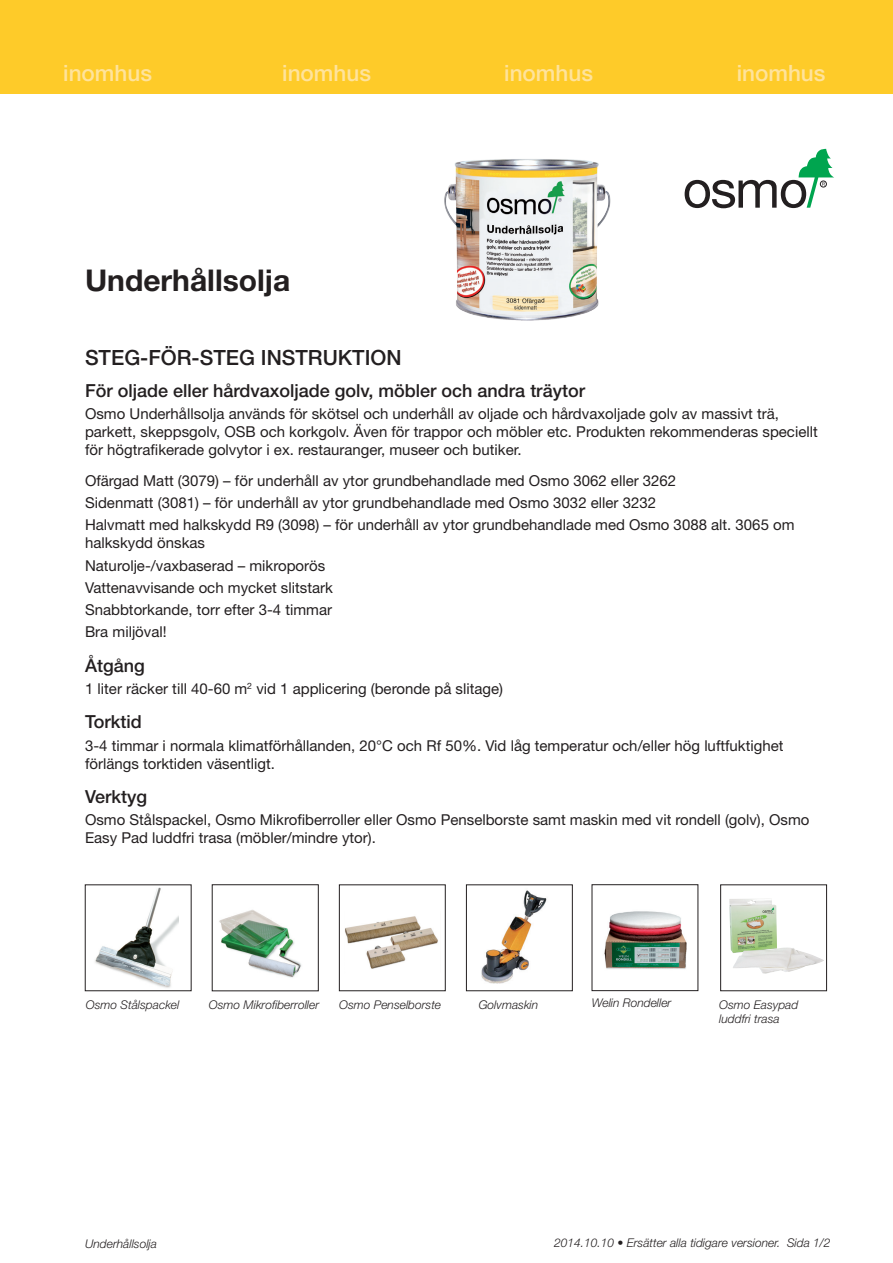
<style>
.page{position:relative;width:893px;height:1263px;background:#fff}
.page>*{position:absolute;margin:0;border:0;box-sizing:border-box;transform-origin:0 0}
.t1{font:700 30px "Helvetica Neue";color:#231f20}
.t2{font:500 22.5px "Helvetica Neue";color:#ffe39c}
.Rubrik{font:500 21px "Helvetica Neue";color:#231f20}
.Rubrik-2{font:500 18px "Helvetica Neue";color:#231f20}
.Brödtext{font:15px/18px "Helvetica Neue";color:#231f20}
.Rubrik-3{font:15px/18px "Helvetica Neue";color:#231f20}
.Brödtext-2{font:italic 300 12px/14.4px "Helvetica Neue";color:#231f20}
</style>
<div class="page">
<svg style="left:685px;top:149px;width:149px;height:59px"></svg>
<div style="left:0;top:0;width:893px;height:94px;background:#fecb29"></div>
<img style="left:444px;top:159px;width:167px;height:162px">
<div style="left:466px;top:885px;width:106px;height:106px;border:1px solid #231f20"></div>
<div style="left:339px;top:885px;width:106px;height:106px;border:1px solid #231f20"></div>
<img style="left:95px;top:887px;width:84px;height:101px">
<div style="left:85px;top:885px;width:106px;height:106px;border:1px solid #231f20"></div>
<img style="left:219px;top:910px;width:83px;height:68px">
<img style="left:604px;top:911px;width:83px;height:58px">
<div style="left:592px;top:884px;width:106px;height:107px;border:1px solid #231f20"></div>
<img style="left:729px;top:899px;width:95px;height:75px">
<div style="left:720px;top:885px;width:107px;height:106px;border:1px solid #231f20"></div>
<img style="left:481px;top:890px;width:66px;height:94px">
<img style="left:344px;top:916px;width:96px;height:74px">
<p class="t2" style="left:63px;top:60px;width:90px">inomhus</p>
<p class="t2" style="left:282px;top:60px;width:90px">inomhus</p>
<p class="t2" style="left:504px;top:60px;width:90px">inomhus</p>
<p class="t2" style="left:737px;top:60px;width:90px">inomhus</p>
<p class="t1" style="left:85px;top:262px;width:207px">Underhållsolja</p>
<p class="Rubrik" style="left:85px;top:345px;width:318px">STEG-FÖR-STEG INSTRUKTION</p>
<p class="Rubrik-2" style="left:85px;top:380px;width:501px">För oljade eller hårdvaxoljade golv, möbler och andra träytor</p>
<p class="Rubrik-3" style="left:85px;top:404px;width:734px">Osmo Underhållsolja används för skötsel och underhåll av oljade och hårdvaxoljade golv av massivt trä, parkett, skeppsgolv, OSB och korkgolv. Även för trappor och möbler etc. Produkten rekommenderas speciellt för högtrafikerade golvytor i ex. restauranger, museer och butiker.</p>
<p class="Brödtext" style="left:85px;top:471px;width:593px">Ofärgad Matt (3079) – för underhåll av ytor grundbehandlade med Osmo 3062 eller 3262</p>
<p class="Brödtext" style="left:85px;top:493px;width:573px">Sidenmatt (3081) – för underhåll av ytor grundbehandlade med Osmo 3032 eller 3232</p>
<p class="Brödtext" style="left:85px;top:516px;width:711px">Halvmatt med halkskydd R9 (3098) – för underhåll av ytor grundbehandlade med Osmo 3088 alt. 3065 om halkskydd önskas</p>
<p class="Brödtext" style="left:85px;top:556px;width:242px">Naturolje-/vaxbaserad – mikroporös</p>
<p class="Brödtext" style="left:85px;top:578px;width:249px">Vattenavvisande och mycket slitstark</p>
<p class="Brödtext" style="left:85px;top:600px;width:249px">Snabbtorkande, torr efter 3-4 timmar</p>
<p class="Brödtext" style="left:85px;top:623px;width:83px">Bra miljöval!</p>
<p class="Rubrik-2" style="left:85px;top:654px;width:61px">Åtgång</p>
<p class="Brödtext" style="left:85px;top:679px;width:420px">1 liter räcker till 40-60 m<sup>2</sup> vid 1 applicering (beronde på slitage)</p>
<p class="Rubrik-2" style="left:85px;top:711px;width:58px">Torktid</p>
<p class="Brödtext" style="left:85px;top:736px;width:700px">3-4 timmar i normala klimatförhållanden, 20°C och Rf 50%. Vid låg temperatur och/eller hög luftfuktighet förlängs torktiden väsentligt.</p>
<p class="Rubrik-2" style="left:85px;top:786px;width:64px">Verktyg</p>
<p class="Brödtext" style="left:85px;top:811px;width:726px">Osmo Stålspackel, Osmo Mikrofiberroller eller Osmo Penselborste samt maskin med vit rondell (golv), Osmo<br>Easy Pad luddfri trasa (möbler/mindre ytor).</p>
<p class="Brödtext-2" style="left:86px;top:997px;width:95px">Osmo Stålspackel</p>
<p class="Brödtext-2" style="left:209px;top:997px;width:112px">Osmo Mikrofiberroller</p>
<p class="Brödtext-2" style="left:592px;top:995px;width:81px">Welin Rondeller</p>
<p class="Brödtext-2" style="left:719px;top:997px;width:81px">Osmo Easypad luddfri trasa</p>
<p class="Brödtext-2" style="left:339px;top:997px;width:104px">Osmo Penselborste</p>
<p class="Brödtext-2" style="left:479px;top:997px;width:61px">Golvmaskin</p>
<p class="Brödtext-2" style="left:85px;top:1236px;width:74px">Underhållsolja</p>
<p class="Brödtext-2" style="left:554px;top:1235px;width:278px">2014.10.10 • Ersätter alla tidigare versioner. Sida 1/2</p>
</div>
